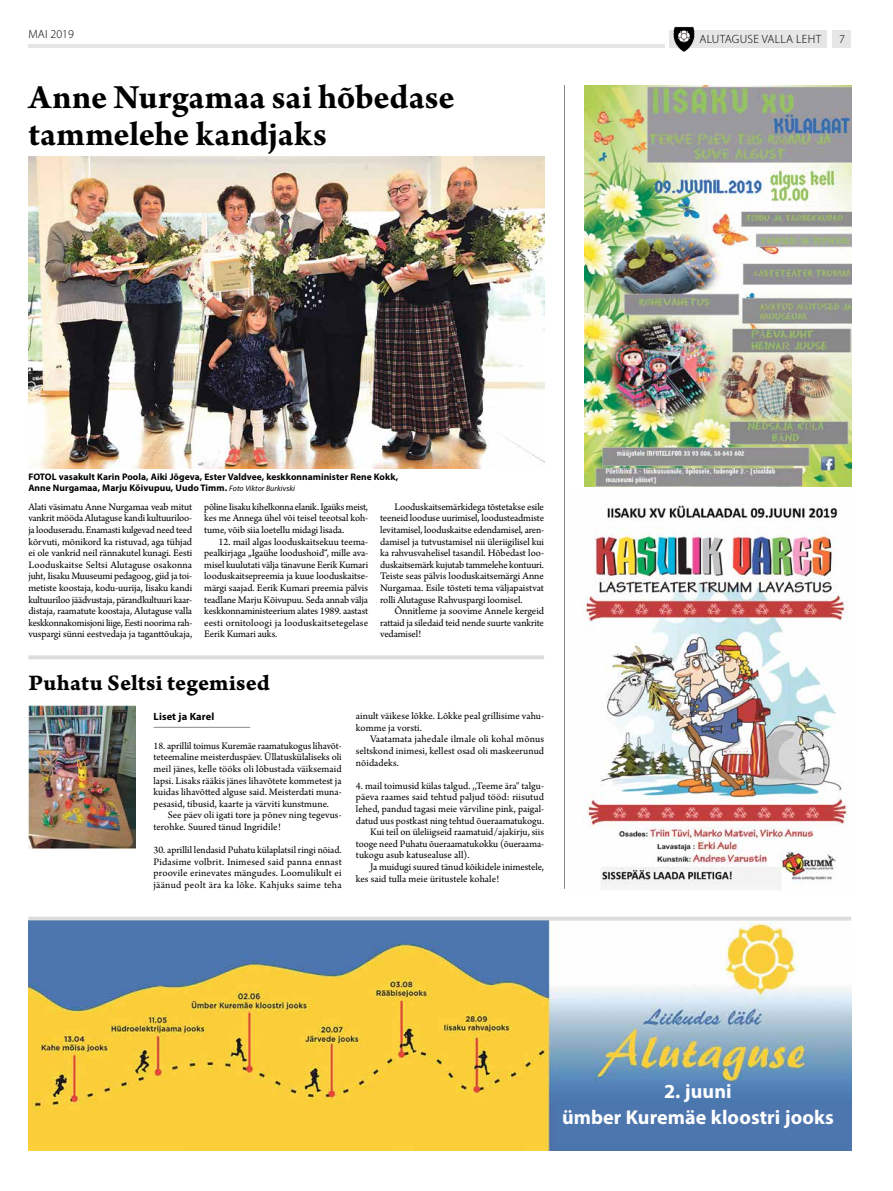
<style>
.page{position:relative;width:893px;height:1191px;background:#fff}
.page>*{position:absolute;margin:0;border:0;box-sizing:border-box;transform-origin:0 0}
.t1{font:700 36px/37px "Arno Pro";color:#000}
.t2{font:23.5px "Arno Pro Bold Caption";letter-spacing:.005em;color:#000}
.t3{font:700 20px/25.7px "Myriad Pro";letter-spacing:.005em;color:#fff;text-align:center}
.t4{font:300 12px "Myriad Pro";letter-spacing:.025em;color:#000}
.t5{font:10.5px/11.6px "Arno Pro";color:#000;text-align:justify}
.t6{font:700 10.5px "Myriad Pro";letter-spacing:.01em;color:#000}
.t7{font:700 9.5px/11px "Myriad Pro";letter-spacing:.005em;color:#000}
.s1{font-weight:400;font-style:italic;font-size:8px}
</style>
<div class="page">
<div style="left:833px;top:30px;width:18px;height:18px;background:#e7e6e6"></div>
<div style="left:669px;top:30px;width:157px;height:18px;background:#e7e6e6"></div>
<hr style="left:28px;top:44px;width:637px;height:4px;background:#e7e6e6">
<img style="left:673px;top:26px;width:22px;height:26px">
<img style="left:28px;top:156px;width:516px;height:312px">
<img style="left:584px;top:85px;width:267px;height:401px">
<img style="left:583px;top:504px;width:265px;height:386px">
<img style="left:28px;top:921px;width:823px;height:229px">
<hr style="left:154px;top:727px;width:96px;height:1px;background:#8c8986">
<img style="left:28px;top:705px;width:108px;height:143px">
<svg style="left:564px;top:85px;width:1px;height:803px"></svg>
<svg style="left:28px;top:655px;width:516px;height:4px;background:#e0dfdf"></svg>
<svg style="left:28px;top:916px;width:823px;height:4px;fill:#dddcdc"></svg>
<p class="t4" style="left:28px;top:27px;width:47px">MAI 2019</p>
<h1 class="t1" style="left:28px;top:81px;width:428px">Anne Nurgamaa sai hõbedase tammelehe kandjaks</h1>
<p class="t4" style="left:699px;top:32px;width:123px">ALUTAGUSE VALLA LEHT</p>
<p class="t4" style="left:839px;top:32px;width:7px">7</p>
<p class="t7" style="left:28px;top:471px;width:371px">FOTOL vasakult Karin Poola, Aiki Jõgeva, Ester Valdvee, keskkonnaminister Rene Kokk,<br>Anne Nurgamaa, Marju Kõivupuu, Uudo Timm. <span class="s1">Foto Viktor Burkivski</span></p>
<p class="t5" style="left:28px;top:501px;width:165px">Alati väsimatu Anne Nurgamaa veab mitut vankrit mööda Alutaguse kandi kultuuriloo&shy;ja looduseradu. Enamasti kulgevad need teed kõrvuti, mõnikord ka ristuvad, aga tühjad ei ole vankrid neil rännakutel kunagi. Eesti Looduskaitse Seltsi Alutaguse osakonna juht, Iisaku Muuseumi pedagoog, giid ja toi&shy;metiste koostaja, kodu-uurija, Iisaku kandi kultuuriloo jäädvustaja, pärandkultuuri kaar&shy;distaja, raamatute koostaja, Alutaguse valla keskkonnakomisjoni liige, Eesti noorima rah&shy;vuspargi sünni eestvedaja ja taganttõukaja,</p>
<p class="t5" style="left:204px;top:501px;width:165px">põline Iisaku kihelkonna elanik. Igaüks meist, kes me Annega ühel või teisel teeotsal koh&shy;tume, võib siia loetellu midagi lisada.</p>
<p class="t5" style="left:204px;top:536px;width:165px;text-indent:14px">12. mail algas looduskaitsekuu teema&shy;pealkirjaga „Igaühe loodushoid“, mille ava&shy;misel kuulutati välja tänavune Eerik Kumari looduskaitsepreemia ja kuue looduskaitse&shy;märgi saajad. Eerik Kumari preemia pälvis teadlane Marju Kõivupuu. Seda annab välja keskkonnaministeerium alates 1989. aastast eesti ornitoloogi ja looduskaitsetegelase Eerik Kumari auks.</p>
<p class="t5" style="left:380px;top:501px;width:165px;text-indent:14px">Looduskaitsemärkidega tõstetakse esile teeneid looduse uurimisel, loodusteadmiste levitamisel, looduskaitse edendamisel, aren&shy;damisel ja tutvustamisel nii üleriigilisel kui ka rahvusvahelisel tasandil. Hõbedast loo&shy;duskaitsemärk kujutab tammelehe kontuuri.<br>Teiste seas pälvis looduskaitsemärgi Anne Nurgamaa. Esile tõsteti tema väljapaistvat rolli Alutaguse Rahvuspargi loomisel.</p>
<p class="t5" style="left:380px;top:606px;width:165px;text-indent:14px">Õnnitleme ja soovime Annele kergeid rattaid ja siledaid teid nende suurte vankrite vedamisel!</p>
<h2 class="t2" style="left:28px;top:668px;width:243px">Puhatu Seltsi tegemised</h2>
<p class="t6" style="left:154px;top:709px;width:62px">Liset ja Karel</p>
<p class="t5" style="left:154px;top:740px;width:190px">18. aprillil toimus Kuremäe raamatukogus lihavõt&shy;teteemaline meisterduspäev. Üllatuskülaliseks oli meil jänes, kelle tööks oli lõbustada väiksemaid lapsi. Lisaks rääkis jänes lihavõtete kommetest ja kuidas lihavõtted alguse said. Meisterdati muna&shy;pesasid, tibusid, kaarte ja värviti kunstmune.</p>
<p class="t5" style="left:154px;top:810px;width:190px;text-indent:14px">See päev oli igati tore ja põnev ning tegevus&shy;terohke. Suured tänud Ingridile!</p>
<p class="t5" style="left:154px;top:845px;width:190px">30. aprillil lendasid Puhatu külaplatsil ringi nõiad.<br>Pidasime volbrit. Inimesed said panna ennast proovile erinevates mängudes. Loomulikult ei jäänud peolt ära ka lõke. Kahjuks saime teha</p>
<p class="t5" style="left:356px;top:711px;width:190px">ainult väikese lõkke. Lõkke peal grillisime vahu&shy;komme ja vorsti.</p>
<p class="t5" style="left:356px;top:734px;width:190px;text-indent:14px">Vaatamata jahedale ilmale oli kohal mõnus seltskond inimesi, kellest osad oli maskeerunud nõidadeks.</p>
<p class="t5" style="left:356px;top:780px;width:190px">4. mail toimusid külas talgud. ,,Teeme ära" talgu-</p>
<p class="t5" style="left:356px;top:792px;width:190px">päeva raames said tehtud paljud tööd: riisutud</p>
<p class="t5" style="left:356px;top:803px;width:190px">lehed, pandud tagasi meie värviline pink, paigal-</p>
<p class="t5" style="left:356px;top:815px;width:190px">datud uus postkast ning tehtud õueraamatukogu.</p>
<p class="t5" style="left:370px;top:827px;width:175px">Kui teil on üleliigseid raamatuid/ajakirju, siis</p>
<p class="t5" style="left:356px;top:838px;width:190px">tooge need Puhatu õueraamatukokku (õueraama-</p>
<p class="t5" style="left:356px;top:850px;width:115px">tukogu asub katusealuse all).</p>
<p class="t5" style="left:370px;top:861px;width:175px">Ja muidugi suured tänud kõikidele inimestele,</p>
<p class="t5" style="left:356px;top:873px;width:145px">kes said tulla meie üritustele kohale!</p>
<h3 class="t3" style="left:562px;top:1078px;width:273px">2. juuni<br>ümber Kuremäe kloostri jooks</h3>
</div>
